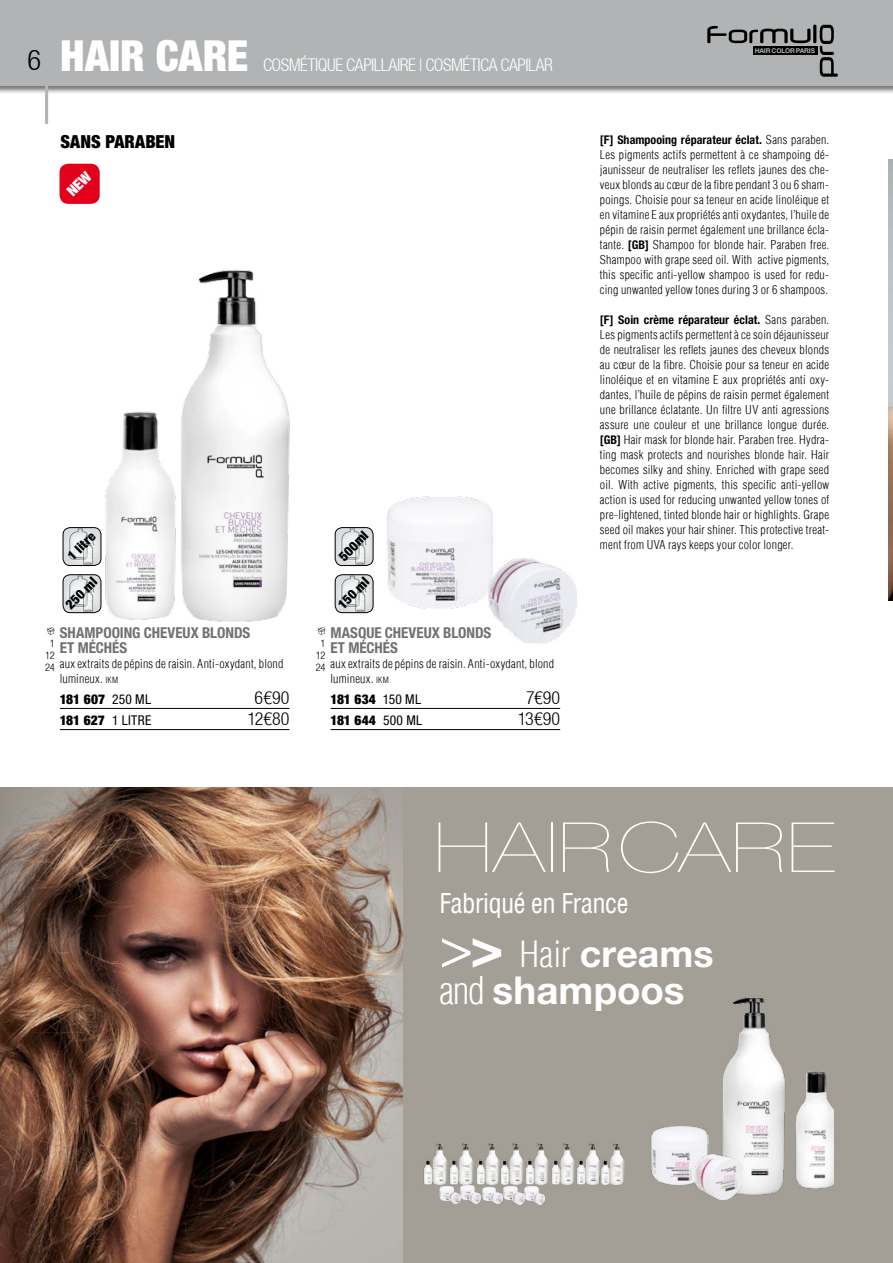
<style>
.page{position:relative;width:893px;height:1263px;background:#fff}
.page>*{position:absolute;margin:0;border:0;box-sizing:border-box;transform-origin:0 0}
.t1{font:200 69.15px "Helvetica Neue LT Pro";letter-spacing:.01em;color:#fff;scale:1.3 1}
.t2{font:900 condensed 42.9px "Helvetica Neue LT Std";color:#fff}
.t3{font:700 38.4px "Helvetica Neue LT Std";color:#fff}
.t4{font:700 37.5px "Helvetica Neue LT Std";letter-spacing:.005em;color:#fff}
.t5{font:condensed 26.55px "Helvetica LT";letter-spacing:-.02em;color:#fff}
.t6{font:300 condensed 18px "Helvetica Neue LT";letter-spacing:.005em;color:#000}
.t7{font:900 condensed 18px "Helvetica Neue LT Std";letter-spacing:.005em;color:#000}
.t8{font:300 condensed 17.55px "Helvetica Neue LT";letter-spacing:-.025em;color:#fff}
.t9{font:700 condensed 15px/15px "Helvetica Neue LT Std";color:#707172}
.t10{font:900 condensed 13.5px "Helvetica Neue LT Std";color:#000}
.t11{font:900 condensed 13.35px "Helvetica Neue LT Std";color:#000}
.t12{font:300 condensed 12px/15px "Helvetica LT";letter-spacing:.02em;color:#000}
.t13{font:700 condensed 12px "Helvetica Neue LT Std";letter-spacing:.005em;color:#000}
.t14{font:300 condensed 10.5px/12px "Helvetica Neue LT";letter-spacing:-.025em;color:#000;text-align:center}
.t15{font:700 6.6px "Helvetica Neue LT Std";letter-spacing:-.02em;color:#fff}
.s1{font-family:"Helvetica Neue LT";font-weight:300;font-size:28.5px;color:#000}
.s2{font-size:8.4px}
.s3{font-weight:400}
.s4{font-family:"Helvetica LT";font-weight:300}
.s5{font-family:"Helvetica Neue LT Std";font-weight:700}
.s6{font-weight:400;font-size:56.1px}
.s7{font-size:56.1px}
.s8{font-family:"Helvetica LT";font-weight:300;font-stretch:condensed;font-size:35.4px}
.s9{font-family:"Helvetica LT";font-weight:300;font-stretch:condensed;font-size:37.5px}
</style>
<div class="page">
<div style="left:0;top:0;width:893px;height:94px;background:#000;opacity:.54"></div>
<div style="left:0;top:0;width:893px;height:86px;background:#b1b3b4"></div>
<hr style="left:45px;top:77px;width:3px;height:47px;background:#b1b3b4">
<svg style="left:707px;top:25px;width:131px;height:52px"></svg>
<div style="left:753px;top:47px;width:64px;height:8px;background:#000"></div>
<img style="left:889px;top:160px;width:4px;height:440px">
<img style="left:73px;top:270px;width:217px;height:352px">
<hr style="left:60px;top:708px;width:230px;height:1px;background:#000">
<hr style="left:60px;top:729px;width:230px;height:1px;background:#000">
<svg style="left:47px;top:627px;width:8px;height:8px"></svg>
<hr style="left:331px;top:708px;width:229px;height:1px;background:#000">
<hr style="left:331px;top:729px;width:229px;height:1px;background:#000">
<svg style="left:317px;top:627px;width:9px;height:8px"></svg>
<img style="left:387px;top:497px;width:106px;height:111px">
<img style="left:488px;top:558px;width:89px;height:85px">
<div style="left:0;top:787px;width:893px;height:476px;background:#a39f96"></div>
<img style="left:0;top:787px;width:402px;height:476px">
<img style="left:601px;top:1143px;width:23px;height:42px">
<img style="left:423px;top:1143px;width:74px;height:43px">
<img style="left:524px;top:1143px;width:76px;height:45px">
<img style="left:497px;top:1143px;width:27px;height:45px">
<img style="left:723px;top:997px;width:56px;height:198px">
<img style="left:779px;top:1063px;width:54px;height:126px">
<img style="left:651px;top:1126px;width:58px;height:59px">
<img style="left:695px;top:1155px;width:47px;height:45px">
<img style="left:482px;top:1187px;width:14px;height:14px">
<svg style="left:491px;top:1192px;width:12px;height:12px"></svg>
<img style="left:503px;top:1186px;width:14px;height:14px">
<svg style="left:513px;top:1193px;width:11px;height:11px"></svg>
<img style="left:525px;top:1186px;width:14px;height:14px">
<svg style="left:533px;top:1193px;width:12px;height:11px"></svg>
<img style="left:440px;top:1186px;width:9px;height:14px">
<svg style="left:449px;top:1186px;width:32px;height:17px"></svg>
<div style="left:60px;top:164px;width:40px;height:40px;background:#e2001a;border-radius:9px"></div>
<div style="left:63px;top:574px;width:38px;height:39px;border:1px solid #000;border-radius:7px"></div>
<svg style="left:63px;top:575px;width:38px;height:38px"></svg>
<div style="left:63px;top:527px;width:38px;height:39px;border:1px solid #000;border-radius:7px"></div>
<svg style="left:63px;top:528px;width:38px;height:37px"></svg>
<div style="left:335px;top:527px;width:38px;height:39px;border:1px solid #000;border-radius:7px"></div>
<svg style="left:335px;top:528px;width:38px;height:37px"></svg>
<div style="left:335px;top:574px;width:38px;height:39px;border:1px solid #000;border-radius:7px"></div>
<svg style="left:335px;top:575px;width:38px;height:38px"></svg>
<h2 class="t2" style="left:28px;top:29px;width:222px"><span class="s1">6</span> HAIR CARE</h2>
<h3 class="t8" style="left:263px;top:55px;width:291px">cosmétique capillaire | cosmética capilar</h3>
<h3 class="t7" style="left:61px;top:130px;width:115px">SANS PARABEN</h3>
<p class="t11" style="left:64px;top:552px;width:35px;rotate:-45deg">1 LI TRE</p>
<p class="t11" style="left:335px;top:552px;width:39px;rotate:-45deg">500ML</p>
<p class="t11" style="left:334px;top:600px;width:42px;rotate:-45deg">150 ML</p>
<p class="t11" style="left:62px;top:601px;width:43px;rotate:-45deg">250 ML</p>
<p class="t9" style="left:60px;top:625px;width:191px">SHAMPOOING CHEVEUX BLONDS<br>ET MÉCH ÉS</p>
<p class="t12" style="left:60px;top:656px;width:225px">aux extraits de pépins de raisin. Anti-oxydant, blond lumineux. <span class="s2">ikm</span></p>
<p class="t10" style="left:60px;top:691px;width:93px">181 607 <span class="s3">250 ML</span></p>
<h3 class="t6" style="left:254px;top:687px;width:37px">6€90</h3>
<p class="t10" style="left:60px;top:712px;width:93px">181 627 <span class="s3">1 LITRE</span></p>
<h3 class="t6" style="left:247px;top:709px;width:44px">12€80</h3>
<p class="t14" style="left:45px;top:637px;width:11px">1<br>12<br>24</p>
<p class="t9" style="left:331px;top:625px;width:161px">MASQUE CH EVEUX BLONDS<br>ET MÉCH ÉS</p>
<p class="t12" style="left:331px;top:656px;width:225px">aux extraits de pépins de raisin. Anti-oxydant, blond lumineux. <span class="s2">ikm</span></p>
<p class="t10" style="left:331px;top:691px;width:92px">181 634 <span class="s3">150 ML</span></p>
<h3 class="t6" style="left:526px;top:687px;width:35px">7€90</h3>
<p class="t10" style="left:331px;top:712px;width:93px">181 644 <span class="s3">500 ML</span></p>
<h3 class="t6" style="left:518px;top:709px;width:44px">13€90</h3>
<p class="t14" style="left:316px;top:637px;width:11px">1<br>12<br>24</p>
<p class="t15" style="left:755px;top:47px;width:62px">HAIR COLOR PARIS</p>
<p class="t13" style="left:600px;top:132px;width:231px">[F] SHAMPOOING RÉPARATEUR ÉCLAT. <span class="s4">Sans paraben.</span></p>
<p class="t12" style="left:600px;top:147px;width:231px;text-align:justify">Les pigments actifs permettent à ce shampoing dé&shy;jaunisseur de neutraliser les reflets jaunes des che&shy;veux blonds au cœur de la fibre pendant 3 ou 6 sham&shy;poings. Choisie pour sa teneur en acide linoléique et en vitamine E aux propriétés anti oxydantes, l’huile de pépin de raisin permet également une brillance écla&shy;tante. <span class="s5">[GB]</span> Shampoo for blonde hair. Paraben free.<br>Shampoo with grape seed oil. With active pigments, this specific anti-yellow shampoo is used for redu&shy;cing unwanted yellow tones during 3 or 6 shampoos.</p>
<p class="t13" style="left:600px;top:312px;width:231px">[F] SOIN CRÈME RÉPARATEUR ÉCLAT. <span class="s4">Sans paraben.</span></p>
<p class="t12" style="left:600px;top:327px;width:231px;text-align:justify">Les pigments actifs permettent à ce soin déjaunisseur de neutraliser les reflets jaunes des cheveux blonds au cœur de la fibre. Choisie pour sa teneur en acide linoléique et en vitamine E aux propriétés anti oxy&shy;dantes, l’huile de pépins de raisin permet également une brillance éclatante. Un filtre UV anti agressions assure une couleur et une brillance longue durée. <span class="s5">[GB]</span> Hair mask for blonde hair. Paraben free. Hydra&shy;ting mask protects and nourishes blonde hair. Hair becomes silky and shiny. Enriched with grape seed oil. With active pigments, this specific anti-yellow action is used for reducing unwanted yellow tones of pre-lightened, tinted blonde hair or highlights. Grape seed oil makes your hair shiner. This protective treat&shy;ment from UVA rays keeps your color longer.</p>
<h1 class="t1" style="left:434px;top:807px;width:310px">HAIRCARE</h1>
<h3 class="t5" style="left:439px;top:886px;width:191px">Fabriqué en France</h3>
<h3 class="t4" style="left:439px;top:931px;width:276px"><span class="s6">&gt;</span><span class="s7">&gt;</span> <span class="s8">Hair</span> creams</h3>
<h3 class="t3" style="left:439px;top:966px;width:247px"><span class="s9">and</span> shampoos</h3>
</div>
